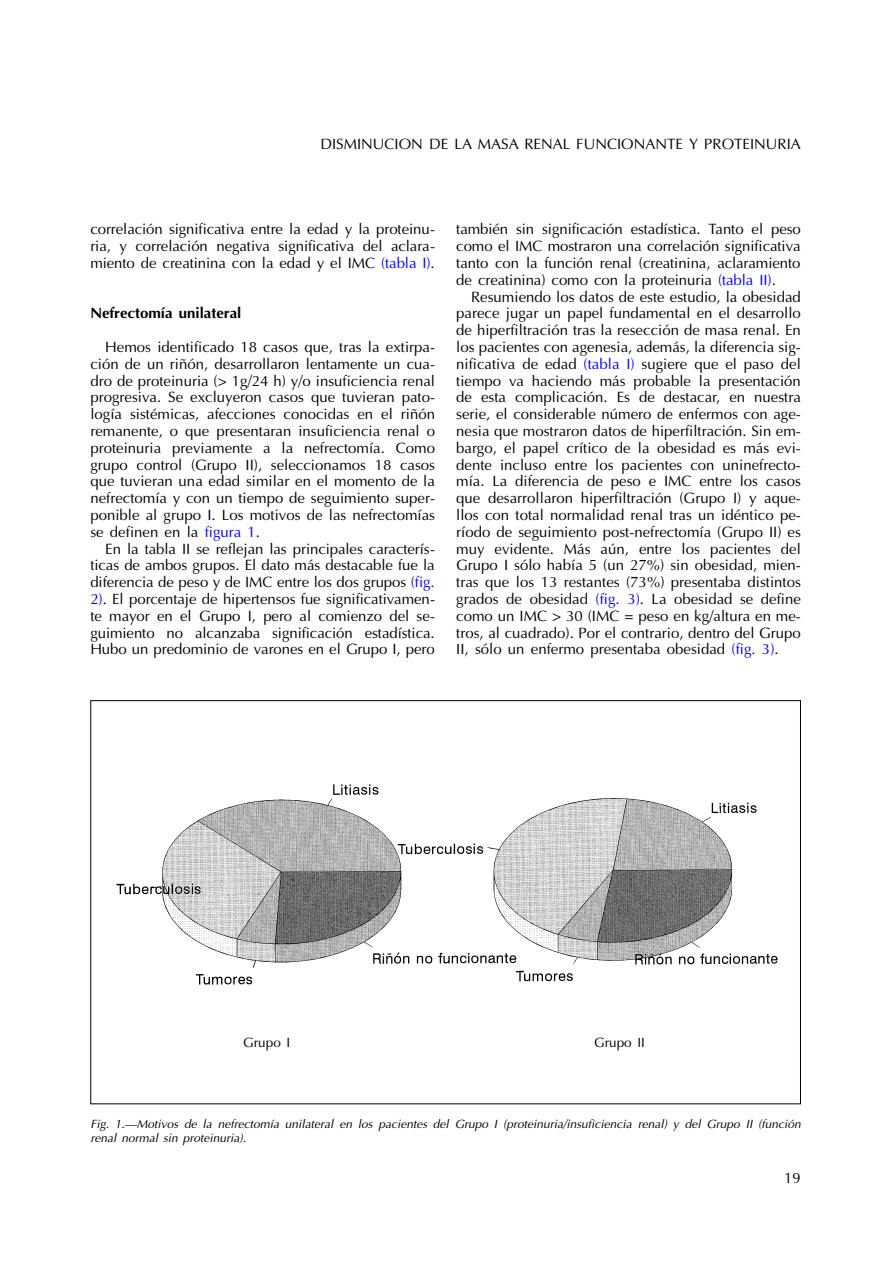
<style>
.page{position:relative;width:893px;height:1263px;background:#fff}
.page>*{position:absolute;margin:0;border:0;box-sizing:border-box;transform-origin:0 0}
.t1{font:15px/16.8px "Optima";letter-spacing:-.005em;color:#000;text-align:justify}
.t2{font:700 15px "Optima";color:#000}
.t3{font:13.5px "Optima";color:#000}
.t4{font:italic 12px/13.8px "Optima";color:#000}
.s1{color:#00f}
</style>
<div class="page">
<img style="left:116px;top:784px;width:662px;height:201px">
<p class="t1" style="left:320px;top:137px;width:482px">DISMINUCION DE LA MASA RENAL FUNCIONANTE Y PROTEINURIA</p>
<p class="t1" style="left:90px;top:222px;width:346px">correlación significativa entre la edad y la proteinu&shy;ria, y correlación negativa significativa del aclara&shy;miento de creatinina con la edad y el IMC <span class="s1">(tabla I)</span>.</p>
<p class="t2" style="left:90px;top:307px;width:153px">Nefrectomía unilateral</p>
<p class="t1" style="left:90px;top:340px;width:346px;text-indent:15px">Hemos identificado 18 casos que, tras la extirpa&shy;ción de un riñón, desarrollaron lentamente un cua&shy;dro de proteinuria (&gt; 1g/24 h) y/o insuficiencia renal progresiva. Se excluyeron casos que tuvieran pato&shy;logía sistémicas, afecciones conocidas en el riñón remanente, o que presentaran insuficiencia renal o proteinuria previamente a la nefrectomía. Como grupo control (Grupo II), seleccionamos 18 casos que tuvieran una edad similar en el momento de la nefrectomía y con un tiempo de seguimiento super&shy;ponible al grupo I. Los motivos de las nefrectomías se definen en la <span class="s1">figura 1</span>.</p>
<p class="t1" style="left:90px;top:541px;width:346px;text-indent:15px">En la tabla II se reflejan las principales caracterís&shy;ticas de ambos grupos. El dato más destacable fue la diferencia de peso y de IMC entre los dos grupos <span class="s1">(fig.<br>2)</span>. El porcentaje de hipertensos fue significativamen&shy;te mayor en el Grupo I, pero al comienzo del se&shy;guimiento no alcanzaba significación estadística.<br>Hubo un predominio de varones en el Grupo I, pero</p>
<p class="t1" style="left:456px;top:222px;width:346px">también sin significación estadística. Tanto el peso como el IMC mostraron una correlación significativa tanto con la función renal (creatinina, aclaramiento de creatinina) como con la proteinuria <span class="s1">(tabla II)</span>.</p>
<p class="t1" style="left:456px;top:289px;width:346px;text-indent:15px">Resumiendo los datos de este estudio, la obesidad parece jugar un papel fundamental en el desarrollo de hiperfiltración tras la resección de masa renal. En los pacientes con agenesia, además, la diferencia sig&shy;nificativa de edad <span class="s1">(tabla I)</span> sugiere que el paso del tiempo va haciendo más probable la presentación de esta complicación. Es de destacar, en nuestra serie, el considerable número de enfermos con age&shy;nesia que mostraron datos de hiperfiltración. Sin em&shy;bargo, el papel crítico de la obesidad es más evi&shy;dente incluso entre los pacientes con uninefrecto&shy;mía. La diferencia de peso e IMC entre los casos que desarrollaron hiperfiltración (Grupo I) y aque&shy;llos con total normalidad renal tras un idéntico pe&shy;ríodo de seguimiento post-nefrectomía (Grupo II) es muy evidente. Más aún, entre los pacientes del Grupo I sólo había 5 (un 27%) sin obesidad, mien&shy;tras que los 13 restantes (73%) presentaba distintos grados de obesidad <span class="s1">(fig. 3)</span>. La obesidad se define como un IMC &gt; 30 (IMC = peso en kg/altura en me&shy;tros, al cuadrado). Por el contrario, dentro del Grupo II, sólo un enfermo presentaba obesidad <span class="s1">(fig. 3)</span>.</p>
<p class="t3" style="left:243px;top:1036px;width:48px">Grupo I</p>
<p class="t3" style="left:594px;top:1036px;width:52px">Grupo II</p>
<p class="t4" style="left:90px;top:1118px;width:714px">Fig. 1.—Motivos de la nefrectomía unilateral en los pacientes del Grupo I (proteinuria/insuficiencia renal) y del Grupo II (función renal normal sin proteinuria).</p>
<p class="t1" style="left:784px;top:1171px;width:18px">19</p>
</div>
